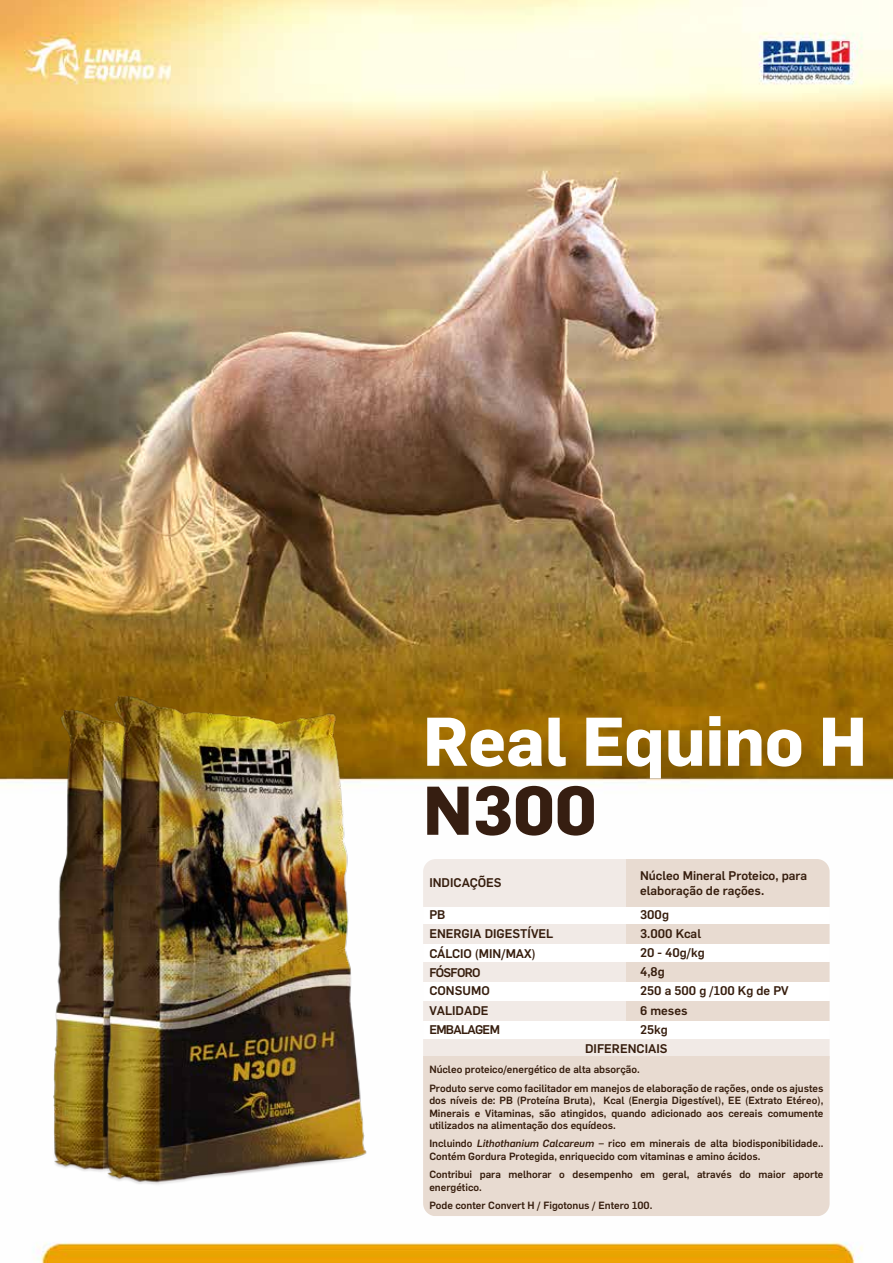
<style>
.page{position:relative;width:893px;height:1263px;background:#fff}
.page>*{position:absolute;margin:0;border:0;box-sizing:border-box;transform-origin:0 0}
.t1{font:700 67.5px "Flama";color:#fff}
.t2{font:700 67.5px "Flama";color:#361e11}
.t3{font:500 12.3px/19px "Flama";color:#361d0d}
.t4{font:500 12.3px "Flama";letter-spacing:-.055em;color:#361d0d}
.t5{font:500 10.35px/12.3px "Flama";color:#361d0d}
.s1{font-style:italic}
</style>
<div class="page">
<img style="left:0;top:0;width:893px;height:1263px">
<img style="left:51px;top:709px;width:54px;height:464px">
<img style="left:105px;top:696px;width:264px;height:491px">
<svg style="left:423px;top:906px;width:407px;height:133px"></svg>
<div style="left:423px;top:859px;width:203px;height:47px;background:#f1eae6"></div>
<div style="left:626px;top:859px;width:204px;height:47px;background:#e8dbd1"></div>
<div style="left:423px;top:924px;width:203px;height:19px;background:#f1eae6"></div>
<div style="left:626px;top:924px;width:204px;height:19px;background:#e8dbd1"></div>
<div style="left:423px;top:962px;width:203px;height:20px;background:#f1eae6"></div>
<div style="left:626px;top:962px;width:204px;height:20px;background:#e8dbd1"></div>
<div style="left:423px;top:1001px;width:203px;height:19px;background:#f1eae6"></div>
<div style="left:626px;top:1001px;width:204px;height:19px;background:#e8dbd1"></div>
<div style="left:423px;top:1039px;width:407px;height:20px;background:#f1eae6"></div>
<div style="left:423px;top:1056px;width:407px;height:160px;background:#e8dbd1"></div>
<h1 class="t1" style="left:423px;top:693px;width:445px">Real Equino H</h1>
<h1 class="t2" style="left:423px;top:762px;width:175px">N300</h1>
<p class="t3" style="left:429px;top:872px;width:74px">INDICAÇÕES</p>
<p class="t3" style="left:429px;top:904px;width:125px">PB<br>ENERGIA DIGESTÍVEL<br>CÁLCIO (MIN/MAX)<br>FÓSFORO<br>CONSUMO<br>VALIDADE</p>
<p class="t3" style="left:640px;top:904px;width:150px">300g<br>3.000 Kcal<br>20 - 40g/kg<br>4,8g<br>250 a 500 g /100 Kg de PV</p>
<p class="t4" style="left:429px;top:1021px;width:72px">EMBALAGEM</p>
<p class="t3" style="left:640px;top:867px;width:169px;line-height:14.9px">Núcleo Mineral Proteico, para elaboração de rações.</p>
<p class="t3" style="left:640px;top:1000px;width:49px">6 meses<br>25kg</p>
<p class="t3" style="left:585px;top:1038px;width:84px">DIFERENCIAIS</p>
<p class="t5" style="left:429px;top:1059px;width:396px;line-height:18.6px">Núcleo proteico/energético de alta absorção.<br>Produto serve como facilitador em manejos de elaboração de rações, onde os ajustes</p>
<p class="t5" style="left:429px;top:1093px;width:395px;text-align:justify">dos níveis de: PB (Proteína Bruta), Kcal (Energia Digestível), EE (Extrato Etéreo), Minerais e Vitaminas, são atingidos, quando adicionado aos cereais comumente utilizados na alimentação dos equídeos.</p>
<p class="t5" style="left:429px;top:1137px;width:396px">Incluindo <span class="s1">Lithothanium Calcareum</span> – rico em minerais de alta biodisponibilidade..<br>Contém Gordura Protegida, enriquecido com vitaminas e amino ácidos.</p>
<p class="t5" style="left:429px;top:1168px;width:395px">Contribui para melhorar o desempenho em geral, através do maior aporte energético.</p>
<p class="t5" style="left:429px;top:1199px;width:225px">Pode conter Convert H / Figotonus / Entero 100.</p>
</div>
